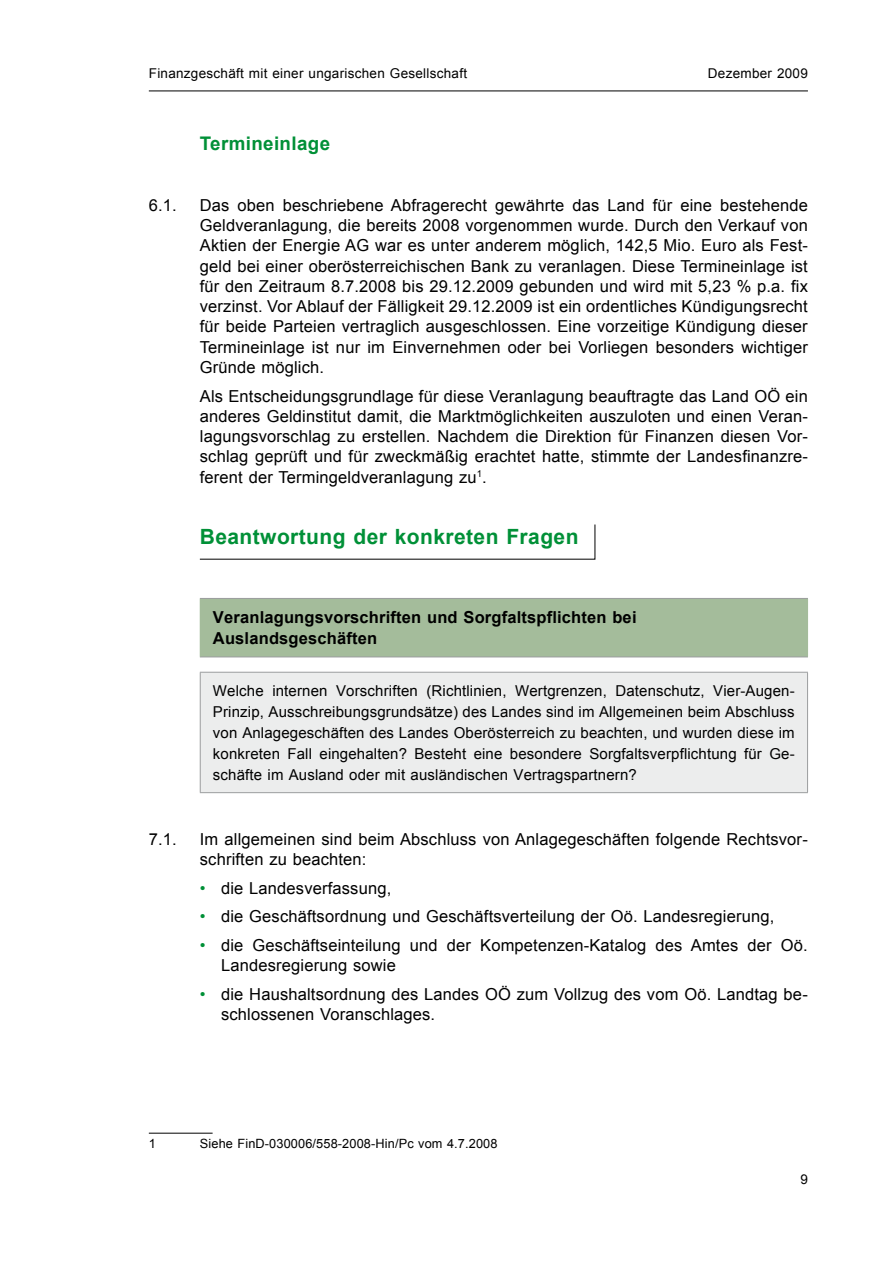
<style>
.page{position:relative;width:893px;height:1263px;background:#fff}
.page>*{position:absolute;margin:0;border:0;box-sizing:border-box;transform-origin:0 0}
.t1{font:700 21px "Arial";letter-spacing:.02em;color:#009037}
.t2{font:700 18.75px "Arial";letter-spacing:.02em;color:#009037}
.t3{font:16.5px/20.2px "Arial";letter-spacing:.01em;color:#000}
.t4{font:700 16.5px/21px "Arial";letter-spacing:.01em;color:#000}
.t5{font:15px/21px "Arial";letter-spacing:.01em;color:#000;text-align:justify}
.t6{font:13.5px "Arial";letter-spacing:.02em;color:#000}
.t7{font:12.75px "Arial";letter-spacing:.01em;color:#000}
.s1{font-style:italic;color:#009037}
</style>
<div class="page">
<hr style="left:149px;top:91px;width:659px;height:1px;background:#000">
<svg style="left:199px;top:524px;width:397px;height:36px"></svg>
<div style="left:200px;top:598px;width:607px;height:59px;background:#a4bc9b"></div>
<hr style="left:200px;top:598px;width:608px;height:1px;background:#9c9e9f">
<hr style="left:200px;top:657px;width:608px;height:1px;background:#9c9e9f">
<hr style="left:807px;top:599px;width:1px;height:58px;background:#a4bc9b">
<div style="left:200px;top:672px;width:607px;height:121px;background:#eceded"></div>
<hr style="left:200px;top:672px;width:608px;height:1px;background:#9c9e9f">
<hr style="left:200px;top:673px;width:1px;height:119px;background:#9c9e9f">
<hr style="left:807px;top:673px;width:1px;height:119px;background:#9c9e9f">
<hr style="left:200px;top:792px;width:608px;height:1px;background:#9c9e9f">
<hr style="left:149px;top:1133px;width:64px;height:1px;background:#000">
<p class="t6" style="left:149px;top:64px;width:320px">Finanzgeschäft mit einer ungarischen Gesellschaft</p>
<p class="t6" style="left:708px;top:64px;width:102px">Dezember 2009</p>
<p class="t2" style="left:200px;top:131px;width:132px">Termineinlage</p>
<p class="t3" style="left:149px;top:195px;width:30px">6.1.</p>
<p class="t3" style="left:200px;top:195px;width:610px;text-align:justify">Das oben beschriebene Abfragerecht gewährte das Land für eine bestehende Geldveranlagung, die bereits 2008 vorgenommen wurde. Durch den Verkauf von Aktien der Energie AG war es unter anderem möglich, 142,5 Mio. Euro als Fest&shy;geld bei einer oberösterreichischen Bank zu veranlagen. Diese Termineinlage ist für den Zeitraum 8.7.2008 bis 29.12.2009 gebunden und wird mit 5,23 % p.a. fix verzinst. Vor Ablauf der Fälligkeit 29.12.2009 ist ein ordentliches Kündigungsrecht für beide Parteien vertraglich ausgeschlossen. Eine vorzeitige Kündigung dieser Termineinlage ist nur im Einvernehmen oder bei Vorliegen besonders wichtiger Gründe möglich.</p>
<p class="t3" style="left:200px;top:386px;width:610px;text-align:justify">Als Entscheidungsgrundlage für diese Veranlagung beauftragte das Land OÖ ein anderes Geldinstitut damit, die Marktmöglichkeiten auszuloten und einen Veran&shy;lagungsvorschlag zu erstellen. Nachdem die Direktion für Finanzen diesen Vor&shy;schlag geprüft und für zweckmäßig erachtet hatte, stimmte der Landesfinanzre&shy;ferent der Termingeldveranlagung zu<sup>1</sup>.</p>
<p class="t1" style="left:200px;top:523px;width:380px">Beantwortung der konkreten Fragen</p>
<p class="t4" style="left:213px;top:607px;width:425px">Veranlagungsvorschriften und Sorgfaltspflichten bei<br>Auslandsgeschäften</p>
<p class="t5" style="left:213px;top:680px;width:583px">Welche internen Vorschriften (Richtlinien, Wertgrenzen, Datenschutz, Vier-Augen-Prinzip, Ausschreibungsgrundsätze) des Landes sind im Allgemeinen beim Abschluss von Anlagegeschäften des Landes Oberösterreich zu beachten, und wurden diese im konkreten Fall eingehalten? Besteht eine besondere Sorgfaltsverpflichtung für Ge&shy;schäfte im Ausland oder mit ausländischen Vertragspartnern?</p>
<p class="t3" style="left:149px;top:829px;width:30px">7.1.</p>
<p class="t3" style="left:200px;top:829px;width:610px">Im allgemeinen sind beim Abschluss von Anlagegeschäften folgende Rechtsvor&shy;schriften zu beachten:</p>
<p class="t3" style="left:200px;top:878px;width:193px"><span class="s1">•</span> die Landesverfassung,</p>
<p class="t3" style="left:200px;top:906px;width:576px"><span class="s1">•</span> die Geschäftsordnung und Geschäftsverteilung der Oö. Landesregierung,</p>
<p class="t3" style="left:221px;top:935px;width:588px;text-indent:-21px"><span class="s1">•</span> die Geschäftseinteilung und der Kompetenzen-Katalog des Amtes der Oö.<br>Landesregierung sowie</p>
<p class="t3" style="left:221px;top:984px;width:588px;text-indent:-21px"><span class="s1">•</span> die Haushaltsordnung des Landes OÖ zum Vollzug des vom Oö. Landtag be&shy;schlossenen Voranschlages.</p>
<p class="t7" style="left:149px;top:1135px;width:9px">1</p>
<p class="t7" style="left:200px;top:1135px;width:299px">Siehe FinD-030006/558-2008-Hin/Pc vom 4.7.2008</p>
<p class="t6" style="left:800px;top:1170px;width:9px">9</p>
</div>
